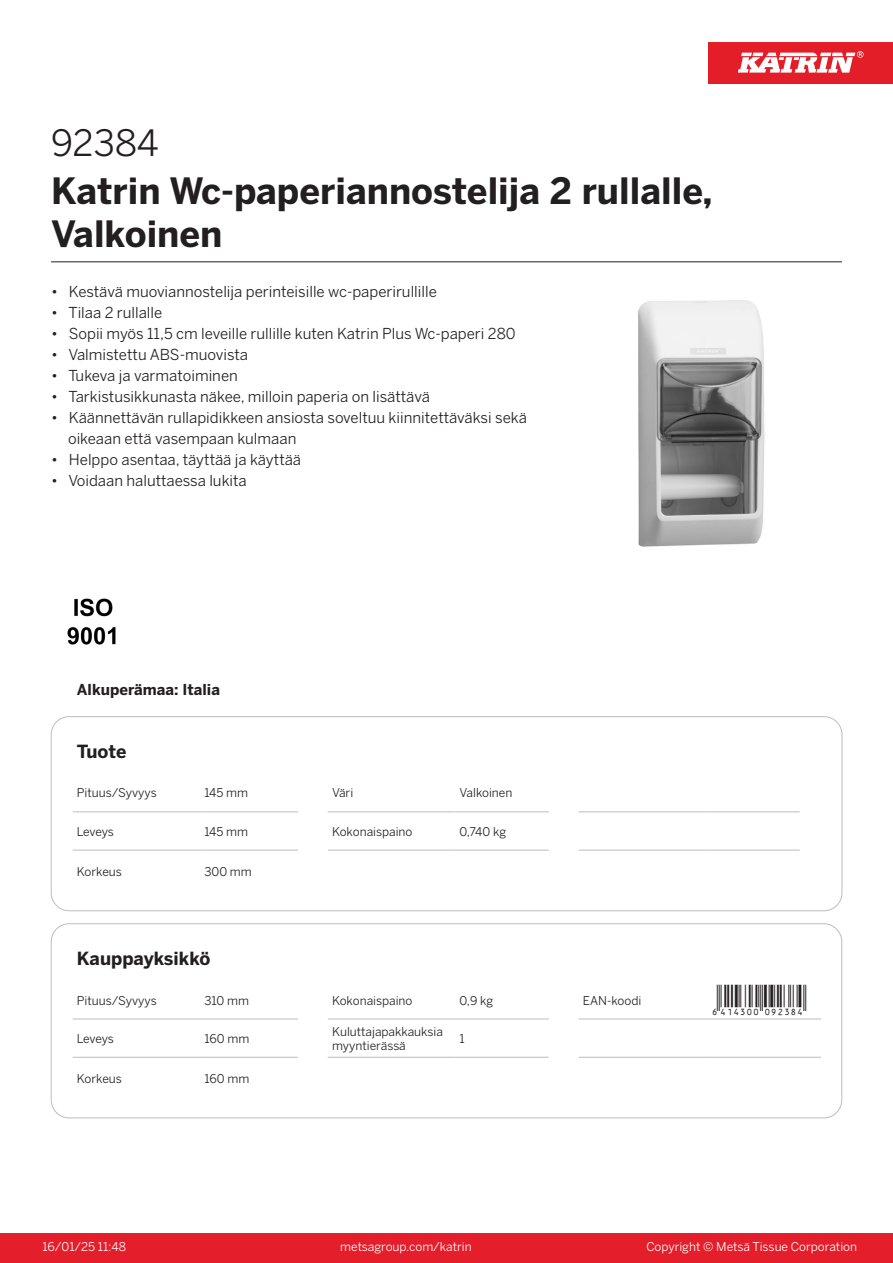
<style>
.page{position:relative;width:893px;height:1263px;background:#fff}
.page>*{position:absolute;margin:0;border:0;box-sizing:border-box;transform-origin:0 0}
.Product_Name{font:700 36px/43.2px "Benton Sans";color:#231f20}
.External_material_co{font:36px "Benton Sans";color:#231f20}
.T_EAN{font:30px "Viisas EAN Matala";color:#231f20}
.T_TableHeader{font:700 18px "Benton Sans";color:#231f20}
.MarketingBullets{font:15px/21px "Benton Sans";color:#231f20}
.Country_of_Origin{font:700 15px "Benton Sans";color:#231f20}
.T_TableBody{font:12px/14.4px "Benton Sans";color:#231f20}
.t1{font:12px "Benton Sans";color:#fff}
</style>
<div class="page">
<div style="left:0;top:1233px;width:893px;height:30px;background:#e41e2b"></div>
<div style="left:708px;top:43px;width:185px;height:41px;background:#e31e28"></div>
<svg style="left:738px;top:51px;width:126px;height:22px"></svg>
<hr style="left:73px;top:812px;width:127px;height:1px;background:#bcbdc0">
<hr style="left:200px;top:812px;width:98px;height:1px;background:#bcbdc0">
<hr style="left:328px;top:812px;width:127px;height:1px;background:#bcbdc0">
<hr style="left:455px;top:812px;width:94px;height:1px;background:#bcbdc0">
<hr style="left:579px;top:812px;width:127px;height:1px;background:#bcbdc0">
<hr style="left:706px;top:812px;width:94px;height:1px;background:#bcbdc0">
<hr style="left:73px;top:850px;width:127px;height:1px;background:#bcbdc0">
<hr style="left:200px;top:850px;width:98px;height:1px;background:#bcbdc0">
<hr style="left:328px;top:850px;width:127px;height:1px;background:#bcbdc0">
<hr style="left:455px;top:850px;width:94px;height:1px;background:#bcbdc0">
<hr style="left:579px;top:850px;width:127px;height:1px;background:#bcbdc0">
<hr style="left:706px;top:850px;width:94px;height:1px;background:#bcbdc0">
<div style="left:51px;top:716px;width:791px;height:195px;border:1px solid #bcbdc0;border-radius:18px"></div>
<hr style="left:73px;top:1019px;width:127px;height:1px;background:#bcbdc0">
<hr style="left:200px;top:1019px;width:98px;height:1px;background:#bcbdc0">
<hr style="left:328px;top:1019px;width:127px;height:1px;background:#bcbdc0">
<hr style="left:455px;top:1019px;width:94px;height:1px;background:#bcbdc0">
<hr style="left:579px;top:1019px;width:127px;height:1px;background:#bcbdc0">
<hr style="left:706px;top:1019px;width:115px;height:1px;background:#bcbdc0">
<hr style="left:73px;top:1057px;width:127px;height:1px;background:#bcbdc0">
<hr style="left:200px;top:1057px;width:98px;height:1px;background:#bcbdc0">
<hr style="left:328px;top:1057px;width:127px;height:1px;background:#bcbdc0">
<hr style="left:455px;top:1057px;width:94px;height:1px;background:#bcbdc0">
<hr style="left:579px;top:1057px;width:127px;height:1px;background:#bcbdc0">
<hr style="left:706px;top:1057px;width:115px;height:1px;background:#bcbdc0">
<div style="left:51px;top:923px;width:791px;height:195px;border:1px solid #bcbdc0;border-radius:18px"></div>
<img style="left:638px;top:300px;width:127px;height:247px">
<img style="left:67px;top:598px;width:49px;height:47px">
<hr style="left:51px;top:261px;width:791px;height:1px;background:#231f20">
<p class="External_material_co" style="left:51px;top:121px;width:109px">92384</p>
<p class="Product_Name" style="left:51px;top:170px;width:663px">Katrin Wc-paperiannostelija 2 rullalle,<br>Valkoinen</p>
<p class="MarketingBullets" style="left:51px;top:281px;width:387px">• Kestävä muoviannostelija perinteisille wc-paperirullille</p>
<p class="MarketingBullets" style="left:51px;top:302px;width:113px">• Tilaa 2 rullalle</p>
<p class="MarketingBullets" style="left:51px;top:323px;width:466px">• Sopii myös 11,5 cm leveille rullille kuten Katrin Plus Wc-paperi 280</p>
<p class="MarketingBullets" style="left:51px;top:344px;width:199px">• Valmistettu ABS-muovista</p>
<p class="MarketingBullets" style="left:51px;top:365px;width:188px">• Tukeva ja varmatoiminen</p>
<p class="MarketingBullets" style="left:51px;top:386px;width:380px">• Tarkistusikkunasta näkee, milloin paperia on lisättävä</p>
<p class="MarketingBullets" style="left:68px;top:407px;width:460px;text-indent:-17px">• Käännettävän rullapidikkeen ansiosta soveltuu kiinnitettäväksi sekä oikeaan että vasempaan kulmaan</p>
<p class="MarketingBullets" style="left:51px;top:449px;width:252px">• Helppo asentaa, täyttää ja käyttää</p>
<p class="MarketingBullets" style="left:51px;top:470px;width:197px">• Voidaan haluttaessa lukita</p>
<p class="Country_of_Origin" style="left:77px;top:680px;width:145px">Alkuperämaa: Italia</p>
<p class="T_TableHeader" style="left:77px;top:740px;width:51px">Tuote</p>
<p class="T_TableBody" style="left:77px;top:786px;width:81px">Pituus/Syvyys</p>
<p class="T_TableBody" style="left:204px;top:786px;width:45px">145 mm</p>
<p class="T_TableBody" style="left:332px;top:786px;width:23px">Väri</p>
<p class="T_TableBody" style="left:460px;top:786px;width:54px">Valkoinen</p>
<p class="T_TableBody" style="left:77px;top:824px;width:39px">Leveys</p>
<p class="T_TableBody" style="left:204px;top:824px;width:45px">145 mm</p>
<p class="T_TableBody" style="left:332px;top:824px;width:82px">Kokonaispaino</p>
<p class="T_TableBody" style="left:460px;top:824px;width:48px">0,740 kg</p>
<p class="T_TableBody" style="left:77px;top:864px;width:47px">Korkeus</p>
<p class="T_TableBody" style="left:204px;top:864px;width:49px">300 mm</p>
<p class="T_TableHeader" style="left:77px;top:947px;width:135px">Kauppayksikkö</p>
<p class="T_TableBody" style="left:77px;top:993px;width:81px">Pituus/Syvyys</p>
<p class="T_TableBody" style="left:204px;top:993px;width:46px">310 mm</p>
<p class="T_TableBody" style="left:332px;top:993px;width:82px">Kokonaispaino</p>
<p class="T_TableBody" style="left:460px;top:993px;width:35px">0,9 kg</p>
<p class="T_TableBody" style="left:583px;top:993px;width:60px">EAN-koodi</p>
<p class="T_EAN" style="left:710px;top:984px;width:97px">*6414300092384*</p>
<p class="T_TableBody" style="left:77px;top:1031px;width:39px">Leveys</p>
<p class="T_TableBody" style="left:204px;top:1031px;width:46px">160 mm</p>
<p class="T_TableBody" style="left:332px;top:1024px;width:112px">Kuluttajapakkauksia myyntierässä</p>
<p class="T_TableBody" style="left:460px;top:1031px;width:7px">1</p>
<p class="T_TableBody" style="left:77px;top:1072px;width:47px">Korkeus</p>
<p class="T_TableBody" style="left:204px;top:1072px;width:46px">160 mm</p>
<p class="t1" style="left:43px;top:1239px;width:85px">16/01/25 11:48</p>
<p class="t1" style="left:340px;top:1239px;width:133px">metsagroup.com/katrin</p>
<p class="t1" style="left:646px;top:1239px;width:212px">Copyright © Metsä Tissue Corporation</p>
</div>
